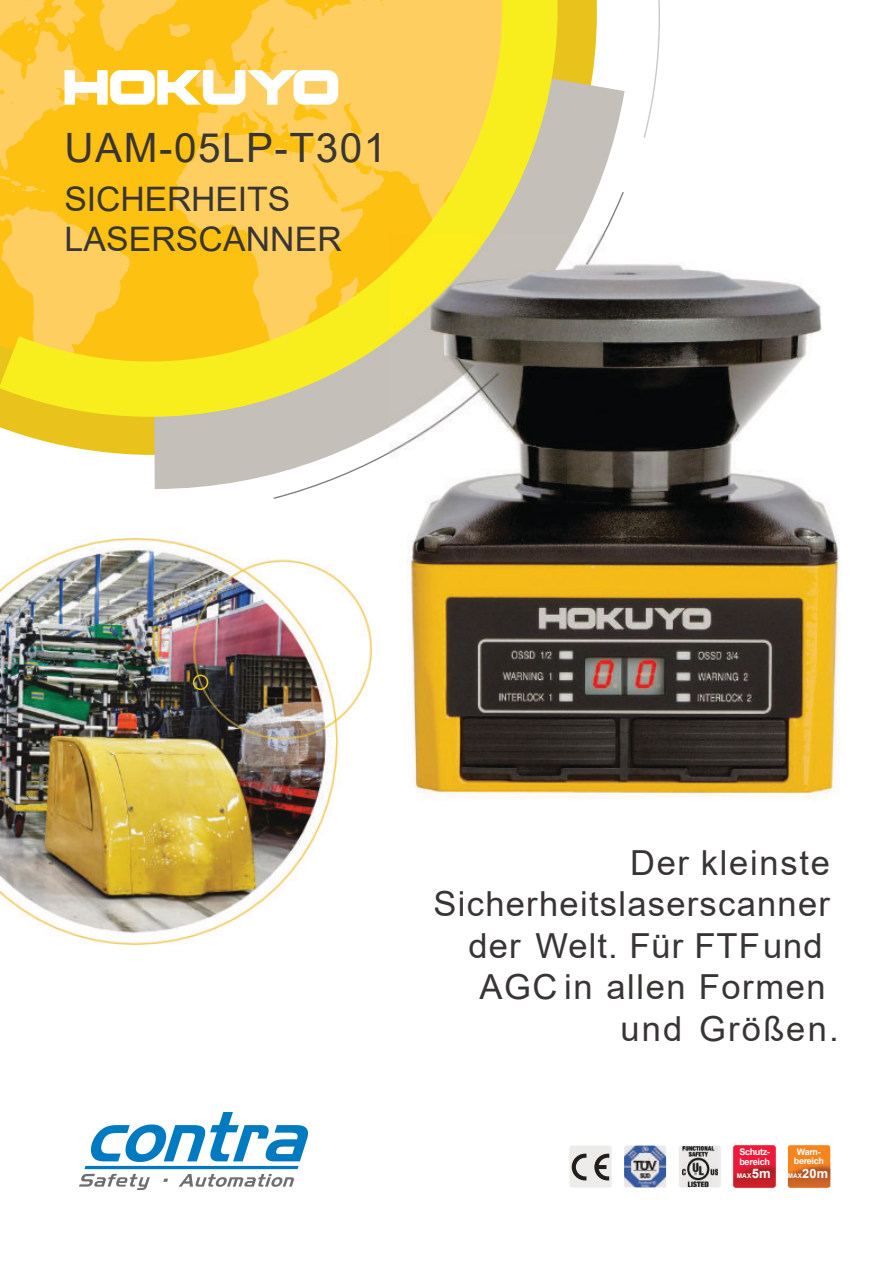
<style>
.page{position:relative;width:894px;height:1264px;background:#fff}
.page>*{position:absolute;margin:0;border:0;box-sizing:border-box;transform-origin:0 0}
.t1{font:40.5px "Arial";letter-spacing:.04em;color:#393534}
.t2{font:34.5px "Arial";letter-spacing:.035em;color:#393534}
.t3{font:34.5px "Arial";letter-spacing:.06em;color:#393534}
.t4{font:33.75px/40.5px "Arial";letter-spacing:.005em;color:#393534}
.t5{font:700 9.15px/9.1px "Arial";letter-spacing:-.03em;color:#fff}
.t6{font:700 9px/9px "Arial";letter-spacing:-.03em;color:#fff;text-align:center}
.t7{font:700 6.45px "Arial";letter-spacing:.02em;color:#fff}
.s1{font-size:13.05px}
.s2{font-size:12.75px}
</style>
<div class="page">
<svg style="left:56px;top:0;width:558px;height:489px"></svg>
<svg style="left:272px;top:190px;width:352px;height:309px"></svg>
<svg style="left:0;top:0;width:585px;height:444px;background:#f6ce43"></svg>
<svg style="left:611px;top:0;width:49px;height:139px"></svg>
<img style="left:389px;top:234px;width:451px;height:565px">
<svg style="left:64px;top:62px;width:274px;height:43px"></svg>
<svg style="left:788px;top:1187px;width:42px;height:1px"></svg>
<img style="left:787px;top:1145px;width:43px;height:42px">
<svg style="left:733px;top:1146px;width:43px;height:42px"></svg>
<img style="left:732px;top:1145px;width:43px;height:42px">
<svg style="left:679px;top:1145px;width:42px;height:43px;background:#b1b0af"></svg>
<svg style="left:624px;top:1145px;width:43px;height:43px;background:#8c98b5"></svg>
<svg style="left:569px;top:1145px;width:43px;height:43px;background:#c6c5c3"></svg>
<img style="left:0;top:539px;width:371px;height:405px">
<div style="left:193px;top:674px;width:15px;height:16px;border:2px solid #eac21c;border-radius:50%"></div>
<img style="left:79px;top:1112px;width:228px;height:77px">
<p class="t1" style="left:64px;top:132px;width:323px">UAM-05LP-T301</p>
<p class="t4" style="left:64px;top:182px;width:279px">SICHERHEITS<br>LASERSCANNER</p>
<p class="t2" style="left:629px;top:849px;width:201px">Der kleinste</p>
<p class="t2" style="left:433px;top:891px;width:398px">Sicherheitslaserscanner</p>
<p class="t2" style="left:468px;top:932px;width:355px">der Welt. Für FTFund</p>
<p class="t2" style="left:479px;top:974px;width:348px">AGC in allen Formen</p>
<p class="t3" style="left:620px;top:1015px;width:220px">und Größen.</p>
<p class="t5" style="left:739px;top:1148px;width:32px">Schutz&shy;bereich</p>
<p class="t7" style="left:736px;top:1173px;width:36px">MAX<span class="s1">5m</span></p>
<p class="t6" style="left:793px;top:1148px;width:32px">Warn&shy;bereich</p>
<p class="t7" style="left:787px;top:1172px;width:42px">MAX<span class="s2">20m</span></p>
</div>
